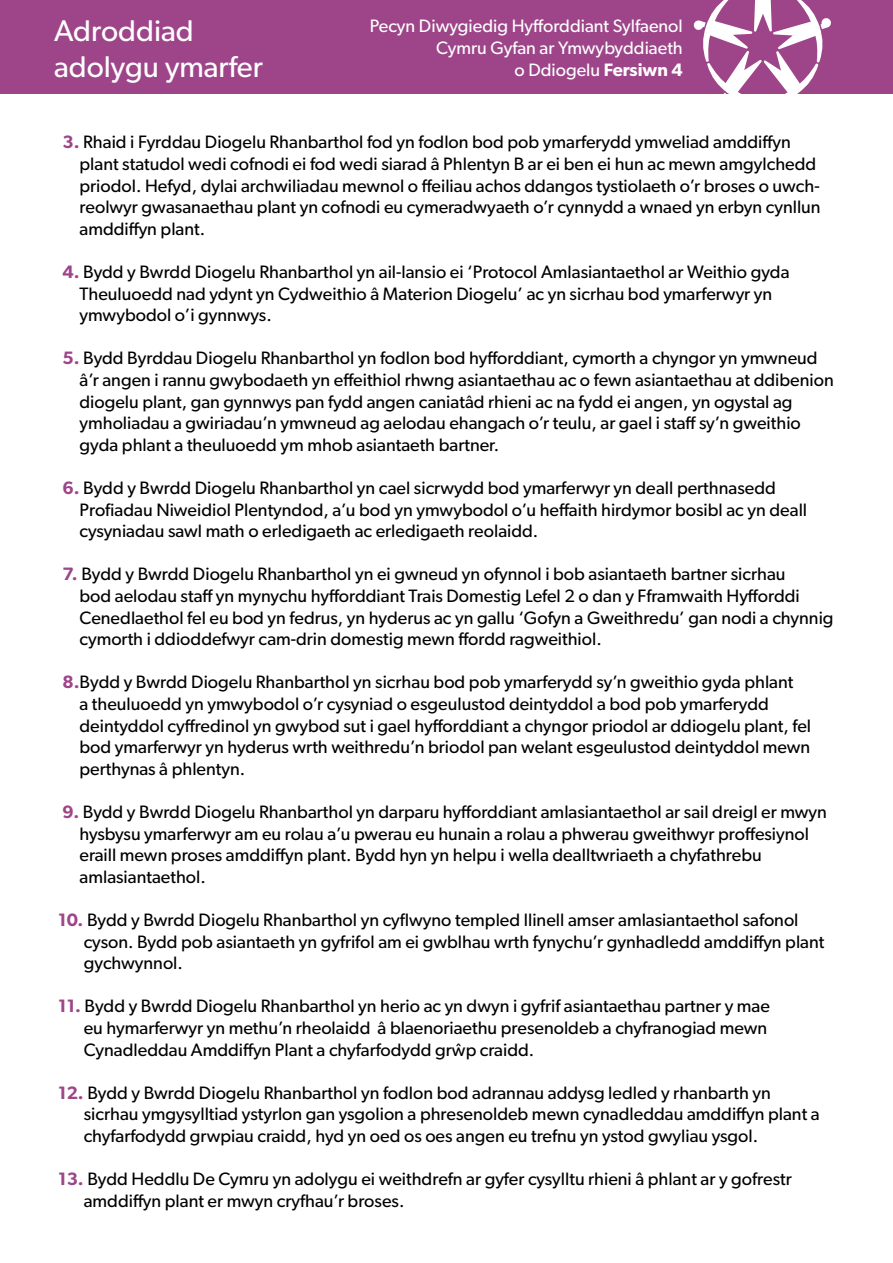
<style>
.page{position:relative;width:893px;height:1263px;background:#fff}
.page>*{position:absolute;margin:0;border:0;box-sizing:border-box;transform-origin:0 0}
.t1{font:30px/36px "Gibson";color:#fff}
.t2{font:18px/21.6px "Gibson";color:#000}
.t3{font:18px/21.6px "Gibson";color:#fff;text-align:right}
.s1{font-weight:600}
.s2{font-weight:600;color:#9e458a}
</style>
<div class="page">
<div style="left:0;top:0;width:893px;height:94px;background:#9e458a"></div>
<svg style="left:693px;top:0;width:138px;height:94px"></svg>
<h1 class="t1" style="left:54px;top:12px;width:210px">Adroddiad adolygu ymarfer</h1>
<p class="t3" style="left:370px;top:15px;width:315px">Pecyn Diwygiedig Hyfforddiant Sylfaenol<br>Cymru Gyfan ar Ymwybyddiaeth<br>o Ddiogelu <span class="s1">Fersiwn 4</span></p>
<p class="t2" style="left:80px;top:131px;width:743px;text-indent:-17px"><span class="s2">3.</span> Rhaid i Fyrddau Diogelu Rhanbarthol fod yn fodlon bod pob ymarferydd ymweliad amddiffyn plant statudol wedi cofnodi ei fod wedi siarad â Phlentyn B ar ei ben ei hun ac mewn amgylchedd priodol. Hefyd, dylai archwiliadau mewnol o ffeiliau achos ddangos tystiolaeth o’r broses o uwch&shy;reolwyr gwasanaethau plant yn cofnodi eu cymeradwyaeth o’r cynnydd a wnaed yn erbyn cynllun amddiffyn plant.</p>
<p class="t2" style="left:80px;top:261px;width:711px;text-indent:-17px"><span class="s2">4.</span> Bydd y Bwrdd Diogelu Rhanbarthol yn ail-lansio ei ‘Protocol Amlasiantaethol ar Weithio gyda<br>Theuluoedd nad ydynt yn Cydweithio â Materion Diogelu’ ac yn sicrhau bod ymarferwyr yn ymwybodol o’i gynnwys.</p>
<p class="t2" style="left:80px;top:347px;width:756px;text-indent:-17px"><span class="s2">5.</span> Bydd Byrddau Diogelu Rhanbarthol yn fodlon bod hyfforddiant, cymorth a chyngor yn ymwneud â’r angen i rannu gwybodaeth yn effeithiol rhwng asiantaethau ac o fewn asiantaethau at ddibenion diogelu plant, gan gynnwys pan fydd angen caniatâd rhieni ac na fydd ei angen, yn ogystal ag ymholiadau a gwiriadau’n ymwneud ag aelodau ehangach o’r teulu, ar gael i staff sy’n gweithio gyda phlant a theuluoedd ym mhob asiantaeth bartner.</p>
<p class="t2" style="left:80px;top:477px;width:729px;text-indent:-17px"><span class="s2">6.</span> Bydd y Bwrdd Diogelu Rhanbarthol yn cael sicrwydd bod ymarferwyr yn deall perthnasedd<br>Profiadau Niweidiol Plentyndod, a’u bod yn ymwybodol o’u heffaith hirdymor bosibl ac yn deall cysyniadau sawl math o erledigaeth ac erledigaeth reolaidd.</p>
<p class="t2" style="left:80px;top:563px;width:756px;text-indent:-17px"><span class="s2">7.</span> Bydd y Bwrdd Diogelu Rhanbarthol yn ei gwneud yn ofynnol i bob asiantaeth bartner sicrhau<br>bod aelodau staff yn mynychu hyfforddiant Trais Domestig Lefel 2 o dan y Fframwaith Hyfforddi Cenedlaethol fel eu bod yn fedrus, yn hyderus ac yn gallu ‘Gofyn a Gweithredu’ gan nodi a chynnig cymorth i ddioddefwyr cam-drin domestig mewn ffordd ragweithiol.</p>
<p class="t2" style="left:80px;top:671px;width:733px;text-indent:-17px"><span class="s2">8.</span>Bydd y Bwrdd Diogelu Rhanbarthol yn sicrhau bod pob ymarferydd sy’n gweithio gyda phlant<br>a theuluoedd yn ymwybodol o’r cysyniad o esgeulustod deintyddol a bod pob ymarferydd deintyddol cyffredinol yn gwybod sut i gael hyfforddiant a chyngor priodol ar ddiogelu plant, fel bod ymarferwyr yn hyderus wrth weithredu’n briodol pan welant esgeulustod deintyddol mewn perthynas â phlentyn.</p>
<p class="t2" style="left:80px;top:801px;width:749px;text-indent:-17px"><span class="s2">9.</span> Bydd y Bwrdd Diogelu Rhanbarthol yn darparu hyfforddiant amlasiantaethol ar sail dreigl er mwyn hysbysu ymarferwyr am eu rolau a’u pwerau eu hunain a rolau a phwerau gweithwyr proffesiynol eraill mewn proses amddiffyn plant. Bydd hyn yn helpu i wella dealltwriaeth a chyfathrebu amlasiantaethol.</p>
<p class="t2" style="left:84px;top:909px;width:742px;text-indent:-26px"><span class="s2">10.</span> Bydd y Bwrdd Diogelu Rhanbarthol yn cyflwyno templed llinell amser amlasiantaethol safonol cyson. Bydd pob asiantaeth yn gyfrifol am ei gwblhau wrth fynychu’r gynhadledd amddiffyn plant gychwynnol.</p>
<p class="t2" style="left:84px;top:995px;width:688px;text-indent:-26px"><span class="s2">11.</span> Bydd y Bwrdd Diogelu Rhanbarthol yn herio ac yn dwyn i gyfrif asiantaethau partner y mae eu hymarferwyr yn methu’n rheolaidd â blaenoriaethu presenoldeb a chyfranogiad mewn<br>Cynadleddau Amddiffyn Plant a chyfarfodydd grŵp craidd.</p>
<p class="t2" style="left:84px;top:1081px;width:737px;text-indent:-26px"><span class="s2">12.</span> Bydd y Bwrdd Diogelu Rhanbarthol yn fodlon bod adrannau addysg ledled y rhanbarth yn sicrhau ymgysylltiad ystyrlon gan ysgolion a phresenoldeb mewn cynadleddau amddiffyn plant a chyfarfodydd grwpiau craidd, hyd yn oed os oes angen eu trefnu yn ystod gwyliau ysgol.</p>
<p class="t2" style="left:84px;top:1168px;width:709px;text-indent:-26px"><span class="s2">13.</span> Bydd Heddlu De Cymru yn adolygu ei weithdrefn ar gyfer cysylltu rhieni â phlant ar y gofrestr amddiffyn plant er mwyn cryfhau’r broses.</p>
</div>
